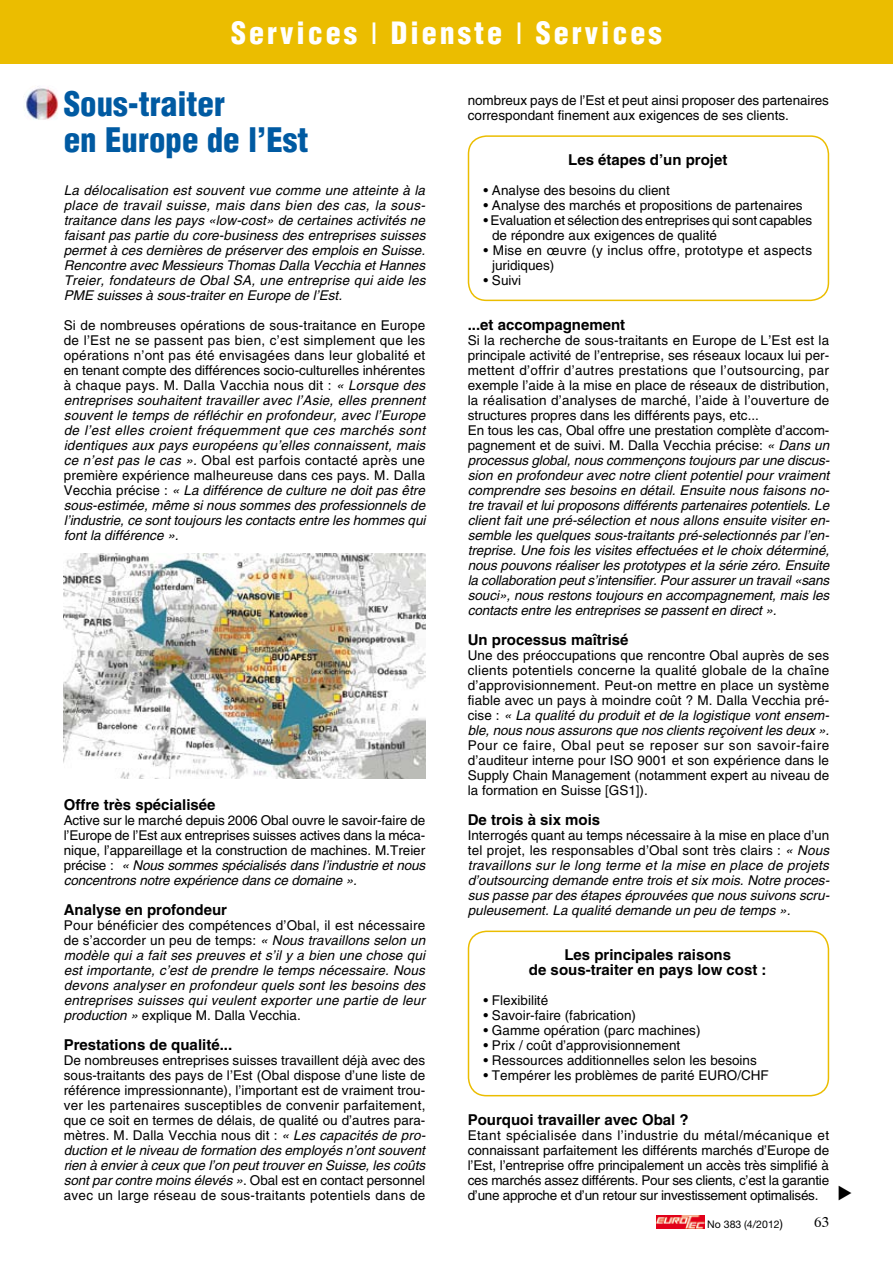
<style>
.page{position:relative;width:893px;height:1263px;background:#fff}
.page>*{position:absolute;margin:0;border:0;box-sizing:border-box;transform-origin:0 0}
.t1{font:900 condensed 33px/36px "Helvetica";color:#005aa2}
.t2{font:900 condensed 30px "Helvetica";letter-spacing:.1em;color:#fff}
.t3{font:700 15px/15px "Helvetica";color:#000;text-align:center}
.t4{font:italic 13.5px/15px "Helvetica";letter-spacing:-.005em;color:#000;text-align:justify}
.t5{font:13.5px/15px "Helvetica";color:#000;text-align:justify}
.t6{font:13.5px/15px "Helvetica";letter-spacing:.035em;color:#000}
.t7{font:13.5px/15px "Helvetica";letter-spacing:.02em;color:#000}
.t8{font:10.5px "Helvetica Neue";color:#000}
.s1{font-weight:400;font-stretch:normal}
.s2{font-style:normal}
.s3{font-style:italic}
.s4{font-size:12px}
</style>
<div class="page">
<svg style="left:656px;top:1215px;width:1px;height:13px"></svg>
<img style="left:657px;top:1215px;width:47px;height:13px">
<div style="left:0;top:0;width:893px;height:64px;background:#ebbd00"></div>
<div style="left:468px;top:135px;width:361px;height:166px;border:2px solid #ebbd00;border-radius:18px"></div>
<img style="left:64px;top:554px;width:361px;height:225px">
<div style="left:468px;top:930px;width:361px;height:166px;border:2px solid #ebbd00;border-radius:18px"></div>
<img style="left:23px;top:86px;width:35px;height:34px">
<h2 class="t2" style="left:231px;top:14px;width:432px">Services <span class="s1">l</span> Dienste <span class="s1">l</span> Services</h2>
<h1 class="t1" style="left:64px;top:85px;width:246px">Sous-traiter<br>en Europe de l’Est</h1>
<p class="t4" style="left:64px;top:183px;width:363px">La délocalisation est souvent vue comme une atteinte à la place de travail suisse, mais dans bien des cas, la sous&shy;traitance dans les pays «low-cost» de certaines activités ne faisant pas partie du core-business des entreprises suisses permet à ces dernières de préserver des emplois en Suisse.<br>Rencontre avec Messieurs Thomas Dalla Vecchia et Hannes Treier, fondateurs de Obal SA, une entreprise qui aide les PME suisses à sous-traiter en Europe de l’Est.</p>
<p class="t4" style="left:64px;top:318px;width:363px"><span class="s2">Si de nombreuses opérations de sous-traitance en Europe de l’Est ne se passent pas bien, c’est simplement que les opérations n’ont pas été envisagées dans leur globalité et en tenant compte des différences socio-culturelles inhérentes à chaque pays. M. Dalla Vacchia nous dit :</span> « Lorsque des entreprises souhaitent travailler avec l’Asie, elles prennent souvent le temps de réfléchir en profondeur, avec l’Europe de l’est elles croient fréquemment que ces marchés sont identiques aux pays européens qu’elles connaissent, mais ce n’est pas le cas ». <span class="s2">Obal est parfois contacté après une première expérience malheureuse dans ces pays. M. Dalla Vecchia précise :</span> « La différence de culture ne doit pas être sous-estimée, même si nous sommes des professionnels de l’industrie, ce sont toujours les contacts entre les hommes qui font la différence ».</p>
<p class="t3" style="left:64px;top:797px;width:153px">Offre très spécialisée</p>
<p class="t5" style="left:64px;top:813px;width:363px">Active sur le marché depuis 2006 Obal ouvre le savoir-faire de l’Europe de l’Est aux entreprises suisses actives dans la méca&shy;nique, l’appareillage et la construction de machines. M.Treier précise : <span class="s3">« Nous sommes spécialisés dans l’industrie et nous concentrons notre expérience dans ce domaine ».</span></p>
<p class="t3" style="left:64px;top:902px;width:165px">Analyse en profondeur</p>
<p class="t4" style="left:64px;top:918px;width:363px"><span class="s2">Pour bénéficier des compétences d’Obal, il est nécessaire de s’accorder un peu de temps:</span> « Nous travaillons selon un modèle qui a fait ses preuves et s’il y a bien une chose qui est importante, c’est de prendre le temps nécessaire. Nous devons analyser en profondeur quels sont les besoins des entreprises suisses qui veulent exporter une partie de leur production » <span class="s2">explique M. Dalla Vecchia.</span></p>
<p class="t3" style="left:64px;top:1037px;width:170px">Prestations de qualité...</p>
<p class="t5" style="left:64px;top:1053px;width:363px">De nombreuses entreprises suisses travaillent déjà avec des sous-traitants des pays de l’Est (Obal dispose d’une liste de référence impressionnante), l’important est de vraiment trou&shy;ver les partenaires susceptibles de convenir parfaitement, que ce soit en termes de délais, de qualité ou d’autres para&shy;mètres. M. Dalla Vecchia nous dit : <span class="s3">« Les capacités de pro&shy;duction et le niveau de formation des employés n’ont souvent rien à envier à ceux que l’on peut trouver en Suisse, les coûts sont par contre moins élevés »</span>. Obal est en contact personnel avec un large réseau de sous-traitants potentiels dans de</p>
<p class="t5" style="left:468px;top:93px;width:363px">nombreux pays de l’Est et peut ainsi proposer des partenaires correspondant finement aux exigences de ses clients.</p>
<p class="t3" style="left:568px;top:152px;width:161px">Les étapes d’un projet</p>
<p class="t5" style="left:483px;top:183px;width:188px">• Analyse des besoins du client</p>
<p class="t5" style="left:483px;top:198px;width:321px">• Analyse des marchés et propositions de partenaires</p>
<p class="t5" style="left:492px;top:213px;width:322px;text-indent:-9px">• Evaluation et sélection des entreprises qui sont capables de répondre aux exigences de qualité</p>
<p class="t7" style="left:492px;top:243px;width:322px;text-indent:-9px">• Mise en œuvre (y inclus offre, prototype et aspects juridiques)</p>
<p class="t5" style="left:483px;top:273px;width:39px">• Suivi</p>
<p class="t3" style="left:468px;top:317px;width:159px">...et accompagnement</p>
<p class="t4" style="left:468px;top:333px;width:363px;text-align:left"><span class="s2">Si la recherche de sous-traitants en Europe de L’Est est la principale activité de l’entreprise, ses réseaux locaux lui per&shy;mettent d’offrir d’autres prestations que l’outsourcing, par exemple l’aide à la mise en place de réseaux de distribution, la réalisation d’analyses de marché, l’aide à l’ouverture de structures propres dans les différents pays, etc...<br>En tous les cas, Obal offre une prestation complète d’accom&shy;pagnement et de suivi. M. Dalla Vecchia précise:</span> « Dans un processus global, nous commençons toujours par une discus&shy;sion en profondeur avec notre client potentiel pour vraiment comprendre ses besoins en détail. Ensuite nous faisons no&shy;tre travail et lui proposons différents partenaires potentiels. Le client fait une pré-sélection et nous allons ensuite visiter en&shy;semble les quelques sous-traitants pré-selectionnés par l’en&shy;treprise. Une fois les visites effectuées et le choix déterminé, nous pouvons réaliser les prototypes et la série zéro. Ensuite la collaboration peut s’intensifier. Pour assurer un travail «sans souci», nous restons toujours en accompagnement, mais les contacts entre les entreprises se passent en direct ».</p>
<p class="t3" style="left:468px;top:632px;width:162px">Un processus maîtrisé</p>
<p class="t5" style="left:468px;top:648px;width:363px">U ne des préoccupations que rencontre Obal auprès de ses clients potentiels concerne la qualité globale de la chaîne d’approvisionnement. Peut-on mettre en place un système fiable avec un pays à moindre coût ? M. Dalla Vecchia pré&shy;cise : <span class="s3">« La qualité du produit et de la logistique vont ensem&shy;ble, nous nous assurons que nos clients reçoivent les deux ».</span></p>
<p class="t6" style="left:468px;top:738px;width:363px">Pour ce faire, Obal peut se reposer sur son savoir-faire d’auditeur interne pour ISO</p>
<p class="t5" style="left:468px;top:753px;width:363px;text-indent:170px">9001 et son expérience dans le Supply Chain Management (notamment expert au niveau de la formation en Suisse [GS 1]).</p>
<p class="t3" style="left:468px;top:812px;width:134px">De trois à six mois</p>
<p class="t4" style="left:468px;top:828px;width:363px"><span class="s2">I nterrogés quant au temps nécessaire à la mise en place d’un tel projet, les responsables d’Obal sont très clairs :</span> « Nous travaillons sur le long terme et la mise en place de projets d’outsourcing demande entre trois et six mois. Notre proces&shy;sus passe par des étapes éprouvées que nous suivons scru&shy;puleusement. La qualité demande un peu de temps ».</p>
<p class="t3" style="left:529px;top:947px;width:239px">Les principales raisons<br>de sous-traiter en pays low cost :</p>
<p class="t5" style="left:483px;top:993px;width:66px">• Flexibilité</p>
<p class="t5" style="left:483px;top:1008px;width:154px">• Savoir-faire (fabrication)</p>
<p class="t5" style="left:483px;top:1023px;width:219px">• Gamme opération (parc machines)</p>
<p class="t5" style="left:483px;top:1038px;width:198px">• Prix / coût d’approvisionnement</p>
<p class="t5" style="left:483px;top:1053px;width:275px">• Ressources additionnelles selon les besoins</p>
<p class="t5" style="left:483px;top:1068px;width:287px">• Tempérer les problèmes de parité EURO/CHF</p>
<p class="t3" style="left:468px;top:1112px;width:222px">Pourquoi travailler avec Obal ?</p>
<p class="t5" style="left:468px;top:1128px;width:363px">Etant spécialisée dans l’industrie du métal/mécanique et connaissant parfaitement les différents marchés d’Europe de l’Est, l’entreprise offre principalement un accès très simplifié à ces marchés assez différents. Pour ses clients, c’est la garantie d’une approche et d’un retour sur investissement optimalisés.</p>
<p class="t8" style="left:707px;top:1218px;width:77px">No 383 (4/2012<span class="s4">)</span></p>
</div>
